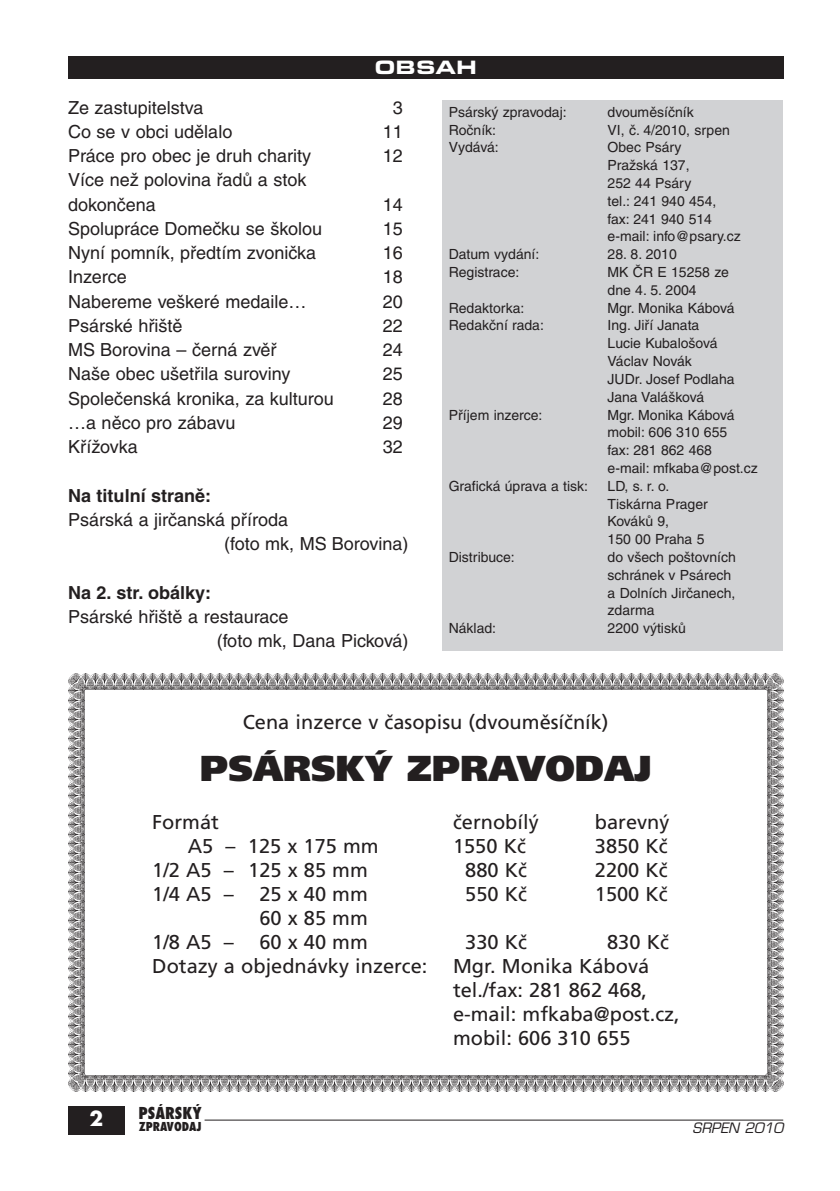
<style>
.page{position:relative;width:840px;height:1191px;background:#fff}
.page>*{position:absolute;margin:0;border:0;box-sizing:border-box;transform-origin:0 0}
.t1{font:900 36px "Frutiger CE";color:#231f20}
.t2{font:20px/24px "Frutiger CE";color:#231f20}
.t3{font:20px "Eurostile TCE Blac Exte";color:#fff}
.t4{font:700 20px "Futura CE";color:#fff}
.t5{font:18px/24.2px "Helvetica CE";color:#231f20}
.t6{font:700 18px "Helvetica CE";color:#231f20}
.t7{font:800 condensed 16px "Futura CE";color:#231f20}
.t8{font:14px/17.8px "Helvetica CE";color:#231f20}
.t9{font:italic 14px "Eurostile CE";color:#231f20}
.t10{font:800 condensed 12px "Futura CE";color:#231f20}
</style>
<div class="page">
<div style="left:68px;top:1106px;width:57px;height:28px;background:#231f20"></div>
<hr style="left:204px;top:1119px;width:578px;height:1px;background:#231f20">
<div style="left:68px;top:57px;width:714px;height:22px;background:#231f20"></div>
<div style="left:442px;top:101px;width:340px;height:550px;background:#d1d2d4"></div>
<img style="left:68px;top:673px;width:18px;height:18px">
<img style="left:86px;top:673px;width:678px;height:16px">
<img style="left:764px;top:673px;width:18px;height:18px">
<img style="left:767px;top:691px;width:15px;height:382px">
<img style="left:765px;top:1073px;width:17px;height:18px">
<img style="left:86px;top:1075px;width:679px;height:16px">
<img style="left:68px;top:1073px;width:18px;height:18px">
<img style="left:68px;top:691px;width:16px;height:382px">
<h2 class="t3" style="left:374px;top:55px;width:104px">OBSAH</h2>
<p class="t5" style="left:68px;top:97px;width:137px">Ze zastupitelstva</p>
<p class="t5" style="left:393px;top:97px;width:12px">3</p>
<p class="t5" style="left:68px;top:121px;width:166px">Co se v obci udělalo</p>
<p class="t5" style="left:383px;top:121px;width:22px">11</p>
<p class="t5" style="left:68px;top:145px;width:244px">Práce pro obec je druh charity</p>
<p class="t5" style="left:383px;top:145px;width:22px">12</p>
<p class="t5" style="left:68px;top:170px;width:240px">Více než polovina řadů a stok dokončena</p>
<p class="t5" style="left:383px;top:194px;width:22px">14</p>
<p class="t5" style="left:68px;top:218px;width:255px">Spolupráce Domečku se školou</p>
<p class="t5" style="left:383px;top:218px;width:22px">15</p>
<p class="t5" style="left:68px;top:242px;width:249px">Nyní pomník, předtím zvonička</p>
<p class="t5" style="left:383px;top:242px;width:22px">16</p>
<p class="t5" style="left:68px;top:267px;width:60px">Inzerce</p>
<p class="t5" style="left:383px;top:267px;width:22px">18</p>
<p class="t5" style="left:68px;top:291px;width:240px">Nabereme veškeré medaile…</p>
<p class="t5" style="left:383px;top:291px;width:22px">20</p>
<p class="t5" style="left:68px;top:315px;width:116px">Psárské hřiště</p>
<p class="t5" style="left:383px;top:315px;width:22px">22</p>
<p class="t5" style="left:68px;top:339px;width:210px">MS Borovina – černá zvěř</p>
<p class="t5" style="left:383px;top:339px;width:22px">24</p>
<p class="t5" style="left:68px;top:364px;width:224px">Naše obec ušetřila suroviny</p>
<p class="t5" style="left:383px;top:364px;width:22px">25</p>
<p class="t5" style="left:68px;top:388px;width:267px">Společenská kronika, za kulturou</p>
<p class="t5" style="left:383px;top:388px;width:22px">28</p>
<p class="t5" style="left:68px;top:412px;width:169px">…a něco pro zábavu</p>
<p class="t5" style="left:383px;top:412px;width:22px">29</p>
<p class="t5" style="left:68px;top:436px;width:71px">Křížovka</p>
<p class="t5" style="left:383px;top:436px;width:22px">32</p>
<p class="t6" style="left:68px;top:489px;width:145px">Na titulní straně:</p>
<p class="t5" style="left:224px;top:509px;width:186px;text-indent:-156px">Psárská a jirčanská příroda<br>(foto mk, MS Borovina)</p>
<p class="t6" style="left:68px;top:586px;width:145px">Na 2. str. obálky:</p>
<p class="t5" style="left:217px;top:606px;width:193px;text-indent:-149px">Psárské hřiště a restaurace<br>(foto mk, Dana Picková)</p>
<p class="t8" style="left:448px;top:104px;width:119px">Psárský zpravodaj:</p>
<p class="t8" style="left:607px;top:104px;width:88px">dvouměsíčník</p>
<p class="t8" style="left:448px;top:122px;width:49px">Ročník:</p>
<p class="t8" style="left:607px;top:122px;width:124px">VI, č. 4/2010, srpen</p>
<p class="t8" style="left:448px;top:140px;width:51px">Vydává:</p>
<p class="t8" style="left:607px;top:140px;width:135px">Obec Psáry<br>Pražská 137,<br>252 44 Psáry<br>tel.: 241 940 454, fax: 241 940 514 e-mail: info@psary.cz</p>
<p class="t8" style="left:448px;top:247px;width:92px">Datum vydání:</p>
<p class="t8" style="left:607px;top:247px;width:71px">28. 8. 2010</p>
<p class="t8" style="left:448px;top:264px;width:72px">Registrace:</p>
<p class="t8" style="left:607px;top:264px;width:123px">MK ČR E 15258 ze dne 4. 5. 2004</p>
<p class="t8" style="left:448px;top:300px;width:77px">Redaktorka:</p>
<p class="t8" style="left:607px;top:300px;width:128px">Mgr. Monika Kábová</p>
<p class="t8" style="left:448px;top:318px;width:97px">Redakční rada:</p>
<p class="t8" style="left:607px;top:318px;width:128px">Ing. Jiří Janata<br>Lucie Kubalošová<br>Václav Novák<br>JUDr. Josef Podlaha<br>Jana Valášková</p>
<p class="t8" style="left:448px;top:407px;width:95px">Příjem inzerce:</p>
<p class="t8" style="left:607px;top:407px;width:152px">Mgr. Monika Kábová mobil: 606 310 655<br>fax: 281 862 468<br>e-mail: mfkaba@post.cz</p>
<p class="t8" style="left:448px;top:478px;width:141px">Grafická úprava a tisk:</p>
<p class="t8" style="left:607px;top:478px;width:102px">LD, s. r. o.<br>Tiskárna Prager<br>Kováků 9,<br>150 00 Praha 5</p>
<p class="t8" style="left:448px;top:549px;width:68px">Distribuce:</p>
<p class="t8" style="left:607px;top:549px;width:130px">do všech poštovních schránek v Psárech a Dolních Jirčanech, zdarma</p>
<p class="t8" style="left:448px;top:620px;width:49px">Náklad:</p>
<p class="t8" style="left:607px;top:620px;width:80px">2200 výtisků</p>
<h2 class="t2" style="left:242px;top:712px;width:367px">Cena inzerce v časopisu (dvouměsíčník)</h2>
<h1 class="t1" style="left:199px;top:754px;width:453px">PSÁRSKÝ ZPRAVODAJ</h1>
<h2 class="t2" style="left:152px;top:812px;width:68px">Formát</h2>
<h2 class="t2" style="left:453px;top:812px;width:87px">černobílý</h2>
<h2 class="t2" style="left:594px;top:812px;width:76px">barevný</h2>
<h2 class="t2" style="left:188px;top:836px;width:192px">A5 – 125 x 175 mm</h2>
<h2 class="t2" style="left:453px;top:836px;width:74px">1550 Kč</h2>
<h2 class="t2" style="left:594px;top:836px;width:74px">3850 Kč</h2>
<h2 class="t2" style="left:152px;top:860px;width:217px">1/2 A5 – 125 x 85 mm</h2>
<h2 class="t2" style="left:465px;top:860px;width:63px">880 Kč</h2>
<h2 class="t2" style="left:594px;top:860px;width:74px">2200 Kč</h2>
<h2 class="t2" style="left:152px;top:884px;width:83px">1/4 A5 –</h2>
<h2 class="t2" style="left:259px;top:884px;width:110px">25 x 40 mm</h2>
<h2 class="t2" style="left:465px;top:884px;width:63px">550 Kč</h2>
<h2 class="t2" style="left:594px;top:884px;width:74px">1500 Kč</h2>
<h2 class="t2" style="left:259px;top:908px;width:110px">60 x 85 mm</h2>
<h2 class="t2" style="left:152px;top:932px;width:83px">1/8 A5 –</h2>
<h2 class="t2" style="left:259px;top:932px;width:110px">60 x 40 mm</h2>
<h2 class="t2" style="left:465px;top:932px;width:63px">330 Kč</h2>
<h2 class="t2" style="left:606px;top:932px;width:63px">830 Kč</h2>
<h2 class="t2" style="left:152px;top:956px;width:277px">Dotazy a objednávky inzerce:</h2>
<h2 class="t2" style="left:453px;top:956px;width:228px">Mgr. Monika Kábová tel./fax: 281 862 468, e-mail: mfkaba@post.cz, mobil: 606 310 655</h2>
<h2 class="t4" style="left:90px;top:1109px;width:15px">2</h2>
<p class="t7" style="left:138px;top:1106px;width:65px">PSÁRSKÝ</p>
<p class="t10" style="left:139px;top:1121px;width:64px">ZPRAVODAJ</p>
<p class="t9" style="left:692px;top:1123px;width:92px">SRPEN 2010</p>
</div>
